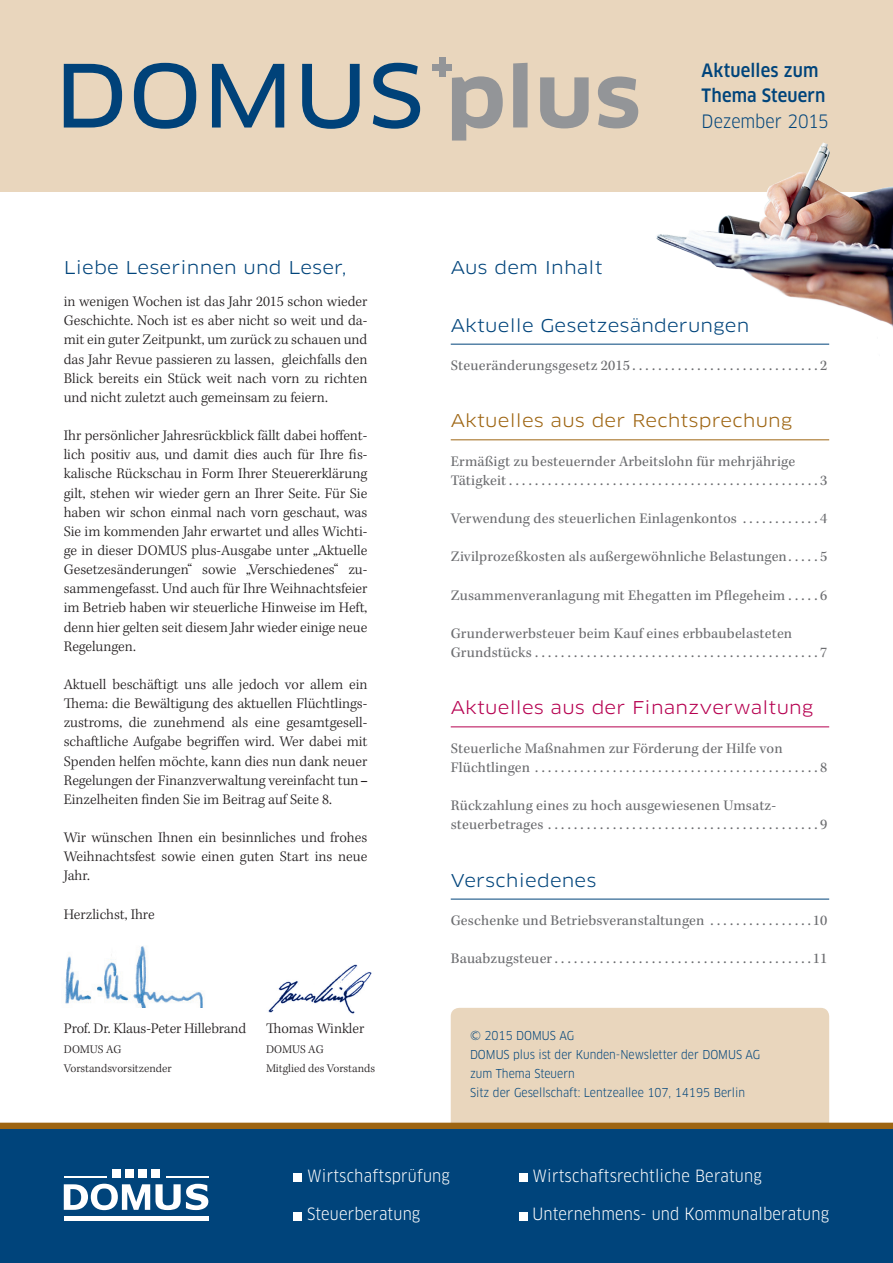
<style>
.page{position:relative;width:893px;height:1263px;background:#fff}
.page>*{position:absolute;margin:0;border:0;box-sizing:border-box;transform-origin:0 0}
.t1{font:500 18px/25.5px "Clan Pro Narr";letter-spacing:.01em;color:#00447b}
.t2{font:18px "Clan Pro Narr";letter-spacing:-.005em;color:#00447b}
.t3{font:expanded 17.25px "Clan Pro";letter-spacing:.01em;color:#00447b}
.t4{font:expanded 17.25px "Clan Pro";letter-spacing:.01em;color:#b60150}
.t5{font:expanded 17.25px "Clan Pro";letter-spacing:.01em;color:#9e6512}
.t6{font:16.5px "Clan Pro Narr";letter-spacing:.01em;color:#fff}
.t7{font:300 15px/19.2px "Kepler Std";color:#231f20;text-align:justify}
.t8{font:15px/19.2px "Kepler Std";letter-spacing:.01em;color:#6c6d70}
.t9{font:12px/19.2px "Clan Pro Narr";color:#00447b}
.t10{font:300 12px/19.2px "Kepler Std";color:#231f20}
.s1{font-family:"Arial Narrow";font-weight:400;font-size:13.5px}
</style>
<div class="page">
<div style="left:451px;top:1008px;width:378px;height:134px;background:#e9d6bd;border-radius:9px"></div>
<div style="left:0;top:1126px;width:893px;height:137px;background:#00447b"></div>
<div style="left:0;top:1123px;width:893px;height:6px;background:#9e6512"></div>
<div style="left:0;top:0;width:893px;height:191px;background:#e9d6bd"></div>
<svg style="left:64px;top:64px;width:58px;height:64px"></svg>
<svg style="left:134px;top:63px;width:62px;height:66px"></svg>
<svg style="left:212px;top:64px;width:72px;height:64px"></svg>
<svg style="left:302px;top:64px;width:58px;height:65px"></svg>
<svg style="left:373px;top:63px;width:47px;height:66px"></svg>
<svg style="left:452px;top:76px;width:51px;height:65px"></svg>
<svg style="left:513px;top:63px;width:15px;height:64px"></svg>
<svg style="left:540px;top:77px;width:49px;height:51px"></svg>
<svg style="left:598px;top:76px;width:40px;height:52px"></svg>
<div style="left:439px;top:57px;width:6px;height:20px;background:#939598"></div>
<div style="left:433px;top:64px;width:19px;height:6px;background:#939598"></div>
<div style="left:113px;top:1169px;width:8px;height:9px;background:#fff"></div>
<div style="left:125px;top:1169px;width:9px;height:9px;background:#fff"></div>
<div style="left:138px;top:1169px;width:9px;height:9px;background:#fff"></div>
<div style="left:151px;top:1169px;width:8px;height:9px;background:#fff"></div>
<hr style="left:64px;top:1216px;width:144px;height:4px;background:#fff">
<hr style="left:64px;top:1176px;width:42px;height:2px;background:#fff">
<hr style="left:166px;top:1176px;width:42px;height:2px;background:#fff">
<svg style="left:64px;top:1184px;width:144px;height:26px"></svg>
<img style="left:651px;top:142px;width:242px;height:203px">
<div style="left:293px;top:1174px;width:9px;height:8px;background:#fff"></div>
<div style="left:293px;top:1212px;width:9px;height:8px;background:#fff"></div>
<div style="left:519px;top:1174px;width:8px;height:8px;background:#fff"></div>
<div style="left:519px;top:1212px;width:8px;height:8px;background:#fff"></div>
<img style="left:268px;top:964px;width:104px;height:50px">
<img style="left:65px;top:946px;width:138px;height:61px">
<hr style="left:451px;top:344px;width:378px;height:1px;background:#00447b">
<hr style="left:451px;top:439px;width:378px;height:1px;background:#9e6512">
<hr style="left:451px;top:726px;width:378px;height:1px;background:#b60150">
<hr style="left:451px;top:899px;width:378px;height:1px;background:#00447b">
<p class="t3" style="left:64px;top:257px;width:284px">Liebe Leserinnen und Leser,</p>
<p class="t7" style="left:64px;top:292px;width:305px">in wenigen Wochen ist das Jahr 2015 schon wieder Geschichte. Noch ist es aber nicht so weit und da&shy;mit ein guter Zeitpunkt, um zurück zu schauen und das Jahr Revue passieren zu lassen, gleichfalls den Blick bereits ein Stück weit nach vorn zu richten und nicht zuletzt auch gemeinsam zu feiern.</p>
<p class="t7" style="left:64px;top:426px;width:305px">Ihr persönlicher Jahresrückblick fällt dabei hoffent&shy;lich positiv aus, und damit dies auch für Ihre fis&shy;kalische Rückschau in Form Ihrer Steuererklärung gilt, stehen wir wieder gern an Ihrer Seite. Für Sie haben wir schon einmal nach vorn geschaut, was Sie im kommenden Jahr erwartet und alles Wichti&shy;ge in dieser DOMUS plus-Ausgabe unter „Aktuelle Gesetzesänderungen“ sowie „Verschiedenes“ zu&shy;sammengefasst. Und auch für Ihre Weihnachtsfeier im Betrieb haben wir steuerliche Hinweise im Heft, denn hier gelten seit diesem Jahr wieder einige neue Regelungen.</p>
<p class="t7" style="left:64px;top:675px;width:305px">Aktuell beschäftigt uns alle jedoch vor allem ein Thema: die Bewältigung des aktuellen Flüchtlings&shy;zustroms, die zunehmend als eine gesamtgesell&shy;schaftliche Aufgabe begriffen wird. Wer dabei mit Spenden helfen möchte, kann dies nun dank neuer Regelungen der Finanzverwaltung vereinfacht tun <span class="s1">– </span>Einzelheiten finden Sie im Beitrag auf Seite 8.</p>
<p class="t7" style="left:64px;top:828px;width:305px">Wir wünschen Ihnen ein besinnliches und frohes Weihnachtsfest sowie einen guten Start ins neue Jahr.</p>
<p class="t7" style="left:64px;top:905px;width:92px">Herzlichst, Ihre</p>
<p class="t7" style="left:64px;top:1020px;width:184px">Prof. Dr. Klaus-Peter Hillebrand</p>
<p class="t10" style="left:64px;top:1040px;width:109px">DOMUS AG<br>Vorstandsvorsitzender</p>
<p class="t7" style="left:266px;top:1020px;width:100px">Thomas Winkler</p>
<p class="t10" style="left:266px;top:1040px;width:111px">DOMUS AG<br>Mitglied des Vorstands</p>
<p class="t3" style="left:451px;top:257px;width:153px">Aus dem Inhalt</p>
<p class="t1" style="left:702px;top:57px;width:125px">Aktuelles zum<br>Thema Steuern</p>
<p class="t2" style="left:702px;top:110px;width:129px">Dezember 2015</p>
<p class="t3" style="left:451px;top:315px;width:300px">Aktuelle Gesetzesänderungen</p>
<p class="t8" style="left:451px;top:356px;width:378px">Steueränderungsgesetz 2015 ............................ 2</p>
<p class="t5" style="left:451px;top:411px;width:343px">Aktuelles aus der Rechtsprechung</p>
<p class="t8" style="left:451px;top:452px;width:378px">Ermäßigt zu besteuernder Arbeitslohn für mehrjährige<br>Tätigkeit ............................................... 3</p>
<p class="t8" style="left:451px;top:509px;width:378px">Verwendung des steuerlichen Einlagenkontos . . . . . . . . . . . 4</p>
<p class="t8" style="left:451px;top:548px;width:378px">Zivilprozeßkosten als außergewöhnliche Belastungen . . . . 5</p>
<p class="t8" style="left:451px;top:586px;width:378px">Zusammenveranlagung mit Ehegatten im Pflegeheim . . . . 6</p>
<p class="t8" style="left:451px;top:624px;width:378px">Grunderwerbsteuer beim Kauf eines erbbaubelasteten<br>Grundstücks ........................................... 7</p>
<p class="t4" style="left:451px;top:698px;width:364px">Aktuelles aus der Finanzverwaltung</p>
<p class="t8" style="left:451px;top:739px;width:378px">Steuerliche Maßnahmen zur Förderung der Hilfe von<br>Flüchtlingen ........................................... 8</p>
<p class="t8" style="left:451px;top:796px;width:378px">Rückzahlung eines zu hoch ausgewiesenen Umsatz&shy;steuerbetrages ......................................... 9</p>
<p class="t3" style="left:451px;top:870px;width:147px">Verschiedenes</p>
<p class="t8" style="left:451px;top:911px;width:378px">Geschenke und Betriebsveranstaltungen . . . . . . . . . . . . . . . 10</p>
<p class="t8" style="left:451px;top:949px;width:378px">Bauabzugsteuer ....................................... 11</p>
<p class="t9" style="left:470px;top:1026px;width:292px">© 2015 DOMUS AG<br>DOMUS plus ist der Kunden-Newsletter der DOMUS AG zum Thema Steuern<br>Sitz der Gesellschaft: Lentzeallee 107, 14195 Berlin</p>
<p class="t6" style="left:307px;top:1166px;width:144px">Wirtschaftsprüfung</p>
<p class="t6" style="left:307px;top:1204px;width:115px">Steuerberatung</p>
<p class="t6" style="left:532px;top:1166px;width:231px">Wirtschaftsrechtliche Beratung</p>
<p class="t6" style="left:532px;top:1204px;width:298px">Unternehmens- und Kommunalberatung</p>
</div>
